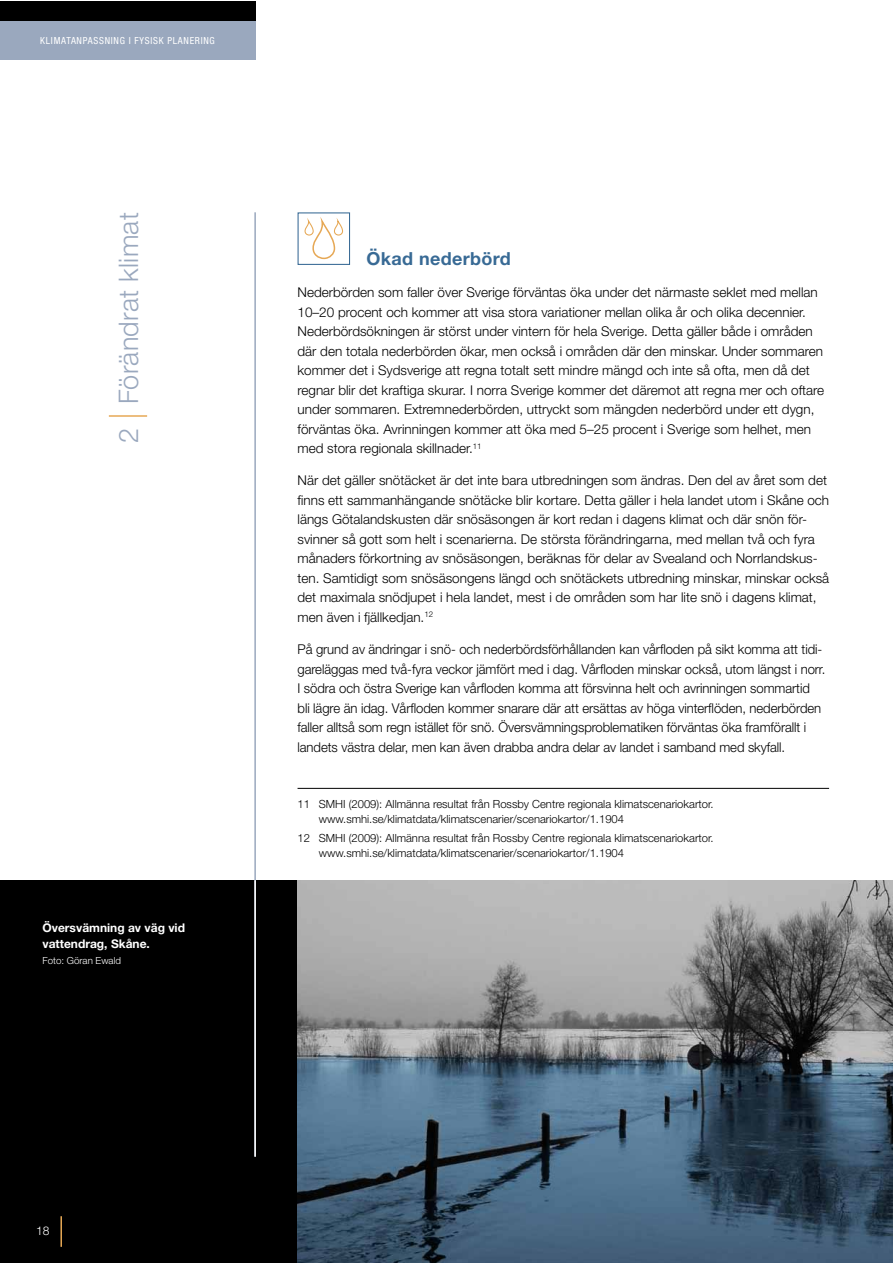
<style>
.page{position:relative;width:893px;height:1263px;background:#fff}
.page>*{position:absolute;margin:0;border:0;box-sizing:border-box;transform-origin:0 0}
.t1{font:300 27px "Helvetica Neue";letter-spacing:.01em;color:#9aa8be}
.t2{font:700 18px "Helvetica Neue";letter-spacing:.02em;color:#386a95}
.t3{font:300 13.5px/19.5px "Helvetica Neue";color:#000}
.t4{font:700 12px/15.8px "Helvetica Neue";color:#fff}
.t5{font:300 12px "Helvetica Neue";color:#fff}
.t6{font:300 11.25px/15px "Helvetica Neue";color:#000}
.t7{font:condensed 9.75px "Helvetica Neue";letter-spacing:.075em;color:#fff}
.t8{font:300 9.75px "Helvetica Neue";color:#fff}
</style>
<div class="page">
<div style="left:0;top:880px;width:298px;height:383px;background:#000"></div>
<div style="left:298px;top:212px;width:52px;height:53px;border:1px solid #386a95"></div>
<svg style="left:304px;top:220px;width:40px;height:40px"></svg>
<hr style="left:298px;top:788px;width:531px;height:1px;background:#000">
<hr style="left:254px;top:212px;width:2px;height:945px;background:#9aa8be">
<hr style="left:109px;top:415px;width:38px;height:2px;background:#e6a855">
<div style="left:0;top:1px;width:255px;height:20px;background:#000"></div>
<div style="left:0;top:21px;width:255px;height:39px;background:#9aa8be"></div>
<hr style="left:254px;top:880px;width:2px;height:277px;background:#fff">
<img style="left:298px;top:880px;width:594px;height:383px">
<hr style="left:60px;top:1216px;width:2px;height:31px;background:#e6a855">
<p class="t7" style="left:40px;top:35px;width:176px">KLIMATANPASSNING I FYSISK PLANERING</p>
<h1 class="t1" style="left:112px;top:443px;width:232px;rotate:-90deg">2 Förändrat klimat</h1>
<p class="t4" style="left:43px;top:920px;width:144px">Översvämning av väg vid vattendrag, Skåne.</p>
<p class="t8" style="left:43px;top:954px;width:80px">Foto: Göran Ewald</p>
<h2 class="t2" style="left:367px;top:247px;width:146px">Ökad nederbörd</h2>
<p class="t3" style="left:298px;top:282px;width:528px">Nederbörden som faller över Sverige förväntas öka under det närmaste seklet med mellan 10–20 procent och kommer att visa stora variationer mellan olika år och olika decennier.<br>Nederbördsökningen är störst under vintern för hela Sverige. Detta gäller både i områden där den totala nederbörden ökar, men också i områden där den minskar. Under sommaren kommer det i Sydsverige att regna totalt sett mindre mängd och inte så ofta, men då det regnar blir det kraftiga skurar. I norra Sverige kommer det däremot att regna mer och oftare under sommaren. Extremnederbörden, uttryckt som mängden nederbörd under ett dygn, förväntas öka. Avrinningen kommer att öka med 5–25 procent i Sverige som helhet, men med stora regionala skillnader.<sup>11</sup></p>
<p class="t3" style="left:298px;top:471px;width:533px">När det gäller snötäcket är det inte bara utbredningen som ändras. Den del av året som det finns ett sammanhängande snötäcke blir kortare. Detta gäller i hela landet utom i Skåne och längs Götalandskusten där snösäsongen är kort redan i dagens klimat och där snön för&shy;svinner så gott som helt i scenarierna. De största förändringarna, med mellan två och fyra månaders förkortning av snösäsongen, beräknas för delar av Svealand och Norrlandskus&shy;ten. Samtidigt som snösäsongens längd och snötäckets utbredning minskar, minskar också det maximala snödjupet i hela landet, mest i de områden som har lite snö i dagens klimat, men även i fjällkedjan.<sup>12</sup></p>
<p class="t3" style="left:298px;top:639px;width:529px">På grund av ändringar i snö- och nederbördsförhållanden kan vårfloden på sikt komma att tidi&shy;gareläggas med två-fyra veckor jämfört med i dag. Vårfloden minskar också, utom längst i norr.<br>I södra och östra Sverige kan vårfloden komma att försvinna helt och avrinningen sommartid bli lägre än idag. Vårfloden kommer snarare där att ersättas av höga vinterflöden, nederbörden faller alltså som regn istället för snö. Översvämningsproblematiken förväntas öka framförallt i landets västra delar, men kan även drabba andra delar av landet i samband med skyfall.</p>
<p class="t6" style="left:319px;top:796px;width:396px;text-indent:-21px">11 SMHI (2009): Allmänna resultat från Rossby Centre regionala klimatscenariokartor. www.smhi.se/klimatdata/klimatscenarier/scenariokartor/1.1904</p>
<p class="t6" style="left:319px;top:830px;width:396px;text-indent:-21px">12 SMHI (2009): Allmänna resultat från Rossby Centre regionala klimatscenariokartor. www.smhi.se/klimatdata/klimatscenarier/scenariokartor/1.1904</p>
<p class="t5" style="left:36px;top:1224px;width:15px">18</p>
</div>
